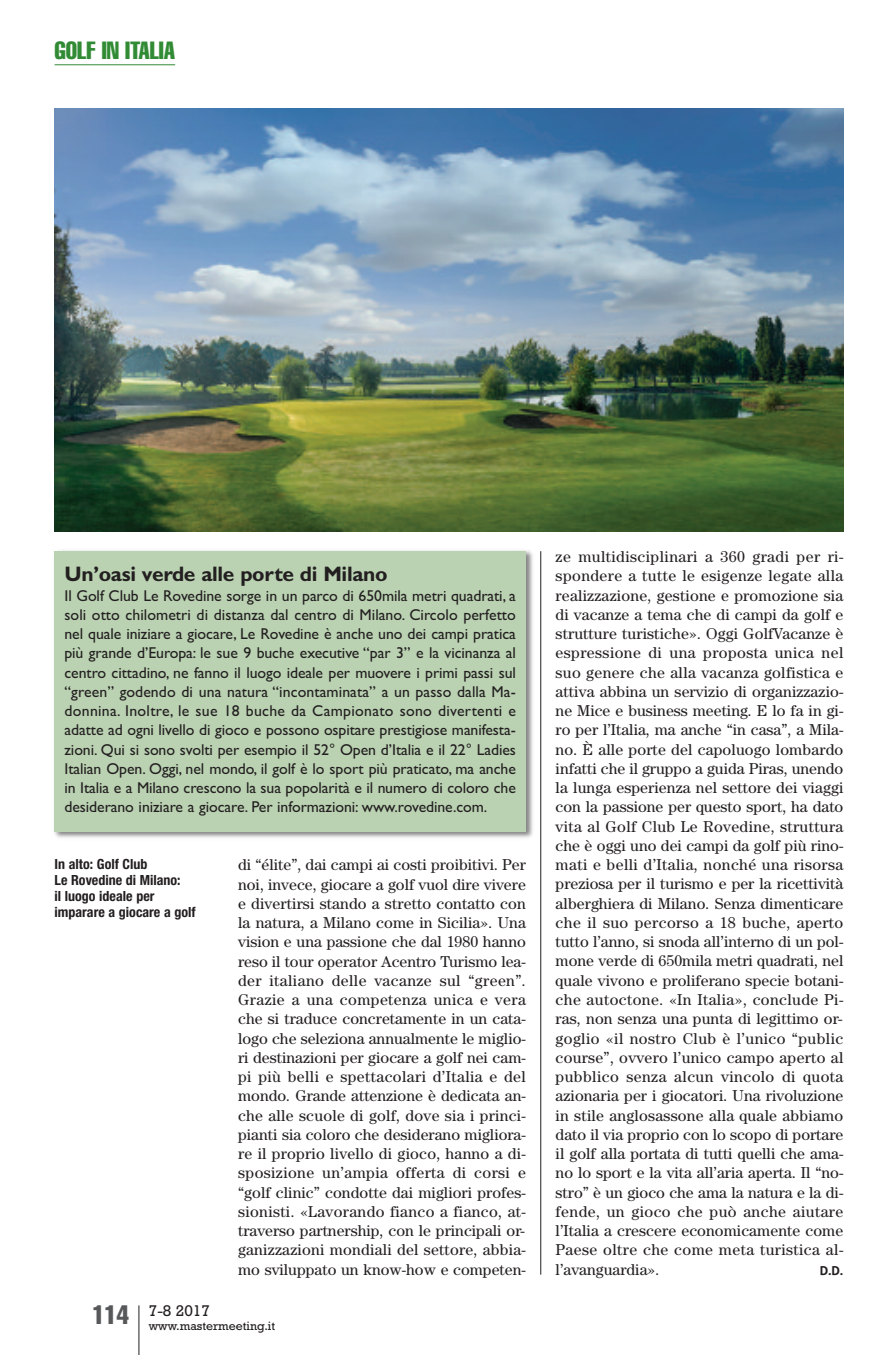
<style>
.page{position:relative;width:893px;height:1355px;background:#fff}
.page>*{position:absolute;margin:0;border:0;box-sizing:border-box;transform-origin:0 0}
.t1{font:extra-condensed 24.5px "Helvetica";color:#318b34}
.t2{font:700 21px "Gill Sans";letter-spacing:-.015em;color:#231f20}
.t3{font:15.75px/19.2px "Century";letter-spacing:.015em;color:#231f20;text-align:justify}
.t4{font:15.75px/19.2px "Gill Sans";letter-spacing:-.005em;color:#231f20;text-align:justify}
.t5{font:15.75px "Rockwell";color:#231f20}
.t6{font:700 condensed 14px/15.8px "Helvetica Neue";color:#231f20}
.t7{font:12.25px "Rockwell";color:#231f20}
.t8{font:700 12.25px "Aller";color:#231f20}
</style>
<div class="page">
<hr style="left:138px;top:1305px;width:1px;height:49px;background:#231f20">
<hr style="left:55px;top:64px;width:120px;height:1px;background:#318b34">
<hr style="left:540px;top:551px;width:1px;height:723px;background:#231f20">
<img style="left:54px;top:550px;width:479px;height:288px">
<div style="left:55px;top:551px;width:471px;height:280px;background:#bad2b2"></div>
<img style="left:55px;top:108px;width:788px;height:423px">
<h1 class="t1" style="left:55px;top:42px;width:122px">GOLF IN ITALIA</h1>
<h2 class="t2" style="left:64px;top:566px;width:325px">Un’oasi verde alle porte di Milano</h2>
<p class="t4" style="left:64px;top:585px;width:453px">Il Golf Club Le Rovedine sorge in un parco di 650mila metri quadrati, a soli otto chilometri di distanza dal centro di Milano. Circolo perfetto nel quale iniziare a giocare, Le Rovedine è anche uno dei campi pratica più grande d’Europa: le sue 9 buche executive “par 3” e la vicinanza al centro cittadino, ne fanno il luogo ideale per muovere i primi passi sul “green” godendo di una natura “incontaminata” a un passo dalla Ma&shy;donnina. Inoltre, le sue 18 buche da Campionato sono divertenti e adatte ad ogni livello di gioco e possono ospitare prestigiose manifesta&shy;zioni. Qui si sono svolti per esempio il 52° Open d’Italia e il 22° Ladies Italian Open. Oggi, nel mondo, il golf è lo sport più praticato, ma anche in Italia e a Milano crescono la sua popolarità e il numero di coloro che desiderano iniziare a giocare. Per informazioni: www.rovedine.com.</p>
<p class="t6" style="left:55px;top:857px;width:143px">In alto: Golf Club<br>Le Rovedine di Milano:<br>il luogo ideale per imparare a giocare a golf</p>
<p class="t3" style="left:238px;top:856px;width:289px">di “élite”, dai campi ai costi proibitivi. Per noi, invece, giocare a golf vuol dire vivere e divertirsi stando a stretto contatto con la natura, a Milano come in Sicilia». Una vision e una passione che dal 1980 hanno reso il tour operator Acentro Turismo lea&shy;der italiano delle vacanze sul “green”.<br>Grazie a una competenza unica e vera che si traduce concretamente in un cata&shy;logo che seleziona annualmente le miglio&shy;ri destinazioni per giocare a golf nei cam&shy;pi più belli e spettacolari d’Italia e del mondo. Grande attenzione è dedicata an&shy;che alle scuole di golf, dove sia i princi&shy;pianti sia coloro che desiderano migliora&shy;re il proprio livello di gioco, hanno a di&shy;sposizione un’ampia offerta di corsi e “golf clinic” condotte dai migliori profes&shy;sionisti. «Lavorando fianco a fianco, at&shy;traverso partnership, con le principali or&shy;ganizzazioni mondiali del settore, abbia&shy;mo sviluppato un know-how e competen-</p>
<p class="t5" style="left:149px;top:1305px;width:63px">7-8 2017</p>
<p class="t7" style="left:92px;top:1321px;width:184px"><sup>114</sup> www.mastermeeting.it</p>
<p class="t3" style="left:556px;top:548px;width:289px">ze multidisciplinari a 360 gradi per ri&shy;spondere a tutte le esigenze legate alla realizzazione, gestione e promozione sia di vacanze a tema che di campi da golf e strutture turistiche». Oggi GolfVacanze è espressione di una proposta unica nel suo genere che alla vacanza golfistica e attiva abbina un servizio di organizzazio&shy;ne Mice e business meeting. E lo fa in gi&shy;ro per l’Italia, ma anche “in casa”, a Mila&shy;no. È alle porte del capoluogo lombardo infatti che il gruppo a guida Piras, unendo la lunga esperienza nel settore dei viaggi con la passione per questo sport, ha dato vita al Golf Club Le Rovedine, struttura che è oggi uno dei campi da golf più rino&shy;mati e belli d’Italia, nonché una risorsa preziosa per il turismo e per la ricettività alberghiera di Milano. Senza dimenticare che il suo percorso a 18 buche, aperto tutto l’anno, si snoda all’interno di un pol&shy;mone verde di 650mila metri quadrati, nel quale vivono e proliferano specie botani&shy;che autoctone. «In Italia», conclude Pi&shy;ras, non senza una punta di legittimo or&shy;goglio «il nostro Club è l’unico “public course”, ovvero l’unico campo aperto al pubblico senza alcun vincolo di quota azionaria per i giocatori. Una rivoluzione in stile anglosassone alla quale abbiamo dato il via proprio con lo scopo di portare il golf alla portata di tutti quelli che ama&shy;no lo sport e la vita all’aria aperta. Il “no&shy;stro” è un gioco che ama la natura e la di&shy;fende, un gioco che può anche aiutare l’Italia a crescere economicamente come Paese oltre che come meta turistica al&shy;l’avanguardia».</p>
<p class="t8" style="left:820px;top:1262px;width:25px">D.D.</p>
</div>
